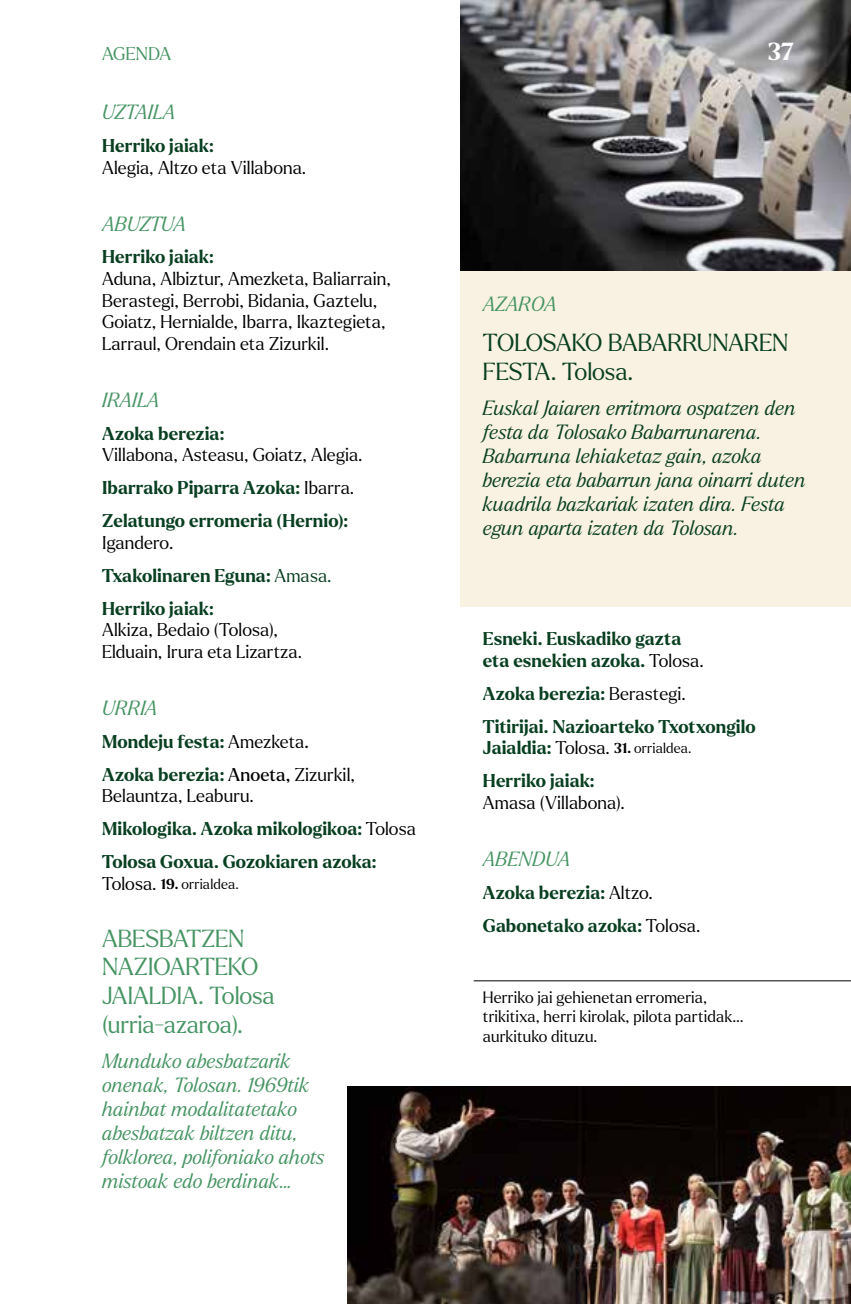
<style>
.page{position:relative;width:851px;height:1304px;background:#fff}
.page>*{position:absolute;margin:0;border:0;box-sizing:border-box;transform-origin:0 0}
.t1{font:300 24px/28.8px "Larken";letter-spacing:-.005em;color:#469462}
.t2{font:300 24px/28.8px "Larken";letter-spacing:-.01em;color:#093f21}
.t3{font:700 24px "Larken";color:#fff}
.t4{font:italic 300 20px/24px "Larken";letter-spacing:-.015em;color:#093f21}
.t5{font:italic 300 20px/24px "Larken";letter-spacing:-.015em;color:#469462}
.t6{font:italic 300 20px "Larken";letter-spacing:.005em;color:#469462}
.t7{font:700 18px/33px "Larken";letter-spacing:.005em;color:#093f21}
.t8{font:300 18px/21.6px "Larken";letter-spacing:.005em;color:#000}
.t9{font:300 18px "Larken";color:#469462}
.t10{font:300 16px/19.2px "Larken";letter-spacing:.01em;color:#000}
.t11{font:300 14px "Larken";letter-spacing:.015em;color:#000}
.s1{font-weight:300;color:#000}
.s2{font-weight:300}
.s3{font-weight:400;color:#000}
.s4{font-size:18px}
.s5{font-weight:700}
.s6{font-weight:700;font-size:18px;color:#093f21}
</style>
<div class="page">
<div style="left:460px;top:0;width:390px;height:606px;background:#f9f2e2"></div>
<img style="left:460px;top:0;width:390px;height:270px">
<img style="left:347px;top:1086px;width:503px;height:218px">
<hr style="left:473px;top:980px;width:377px;height:1px;background:#000">
<p class="t9" style="left:102px;top:41px;width:71px">AGENDA</p>
<p class="t5" style="left:102px;top:100px;width:75px">UZTAILA</p>
<p class="t7" style="left:102px;top:129px;width:113px">Herriko jaiak:</p>
<p class="t8" style="left:102px;top:156px;width:206px">Alegia, Altzo eta Villabona.</p>
<p class="t5" style="left:102px;top:211px;width:86px">ABUZTUA</p>
<p class="t7" style="left:102px;top:241px;width:113px">Herriko jaiak:</p>
<p class="t8" style="left:102px;top:267px;width:290px">Aduna, Albiztur, Amezketa, Baliarrain, Berastegi, Berrobi, Bidania, Gaztelu, Goiatz, Hernialde, Ibarra, Ikaztegieta, Larraul, Orendain eta Zizurkil.</p>
<p class="t5" style="left:102px;top:388px;width:59px">IRAILA</p>
<p class="t7" style="left:102px;top:417px;width:123px">Azoka berezia:</p>
<p class="t7" style="left:102px;top:439px;width:262px"><span class="s1">Villabona, Asteasu, Goiatz, Alegia.<br></span>Ibarrako Piparra Azoka: <span class="s1">Ibarra.<br></span>Zelatungo erromeria (Hernio):</p>
<p class="t7" style="left:102px;top:526px;width:231px"><span class="s1">Igandero.<br></span>Txakolinaren Eguna: <span class="s2">Amasa.<br></span>Herriko jaiak:</p>
<p class="t8" style="left:102px;top:619px;width:201px">Alkiza, Bedaio (Tolosa),<br>Elduain, Irura eta Lizartza.</p>
<p class="t5" style="left:102px;top:696px;width:57px">URRIA</p>
<p class="t7" style="left:102px;top:725px;width:254px">Mondeju festa: <span class="s1">Amezketa</span><span class="s3">.<br></span>Azoka berezia: <span class="s3">Anoeta,</span> <span class="s1">Zizurkil,</span></p>
<p class="t7" style="left:102px;top:780px;width:315px"><span class="s1">Belauntza, Leaburu.<br></span>Mikologika. Azoka mikologikoa: <span class="s1">Tolosa<br></span>Tolosa Goxua. Gozokiaren azoka:</p>
<p class="t11" style="left:102px;top:875px;width:138px"><span class="s4">Tolosa.</span> <span class="s5">19.</span> orrialdea.</p>
<h1 class="t1" style="left:102px;top:923px;width:174px">ABESBATZEN<br>NAZIOARTEKO<br>JAIALDIA. Tolosa (urria-azaroa).</h1>
<p class="t5" style="left:102px;top:1049px;width:224px">Munduko abesbatzarik onenak, Tolosan. 1969tik hainbat modalitatetako abesbatzak biltzen ditu, folklorea, polifoniako ahots mistoak edo berdinak...</p>
<h1 class="t3" style="left:767px;top:36px;width:28px">37</h1>
<p class="t5" style="left:483px;top:292px;width:76px">AZAROA</p>
<h1 class="t2" style="left:483px;top:328px;width:307px">TOLOSAKO BABARRUNAREN<br>FESTA. Tolosa.</h1>
<p class="t4" style="left:483px;top:396px;width:324px">Euskal Jaiaren erritmora ospatzen den festa da Tolosako Babarrunarena.<br>Babarruna lehiaketaz gain, azoka berezia eta babarrun jana oinarri duten kuadrila bazkariak izaten dira. Festa egun aparta izaten da Tolosan.</p>
<p class="t7" style="left:483px;top:628px;width:222px;line-height:21.6px">Esneki. Euskadiko gazta eta esnekien azoka. <span class="s1">Tolosa.</span></p>
<p class="t7" style="left:483px;top:677px;width:274px">Azoka berezia: <span class="s1">Berastegi.<br></span>Titirijai. Nazioarteko Txotxongilo</p>
<p class="t11" style="left:483px;top:739px;width:210px"><span class="s6">Jaialdia:</span> <span class="s4">Tolosa.</span> <span class="s5">31.</span> orrialdea.</p>
<p class="t7" style="left:483px;top:765px;width:113px">Herriko jaiak:</p>
<p class="t8" style="left:483px;top:791px;width:143px">Amasa (Villabona).</p>
<p class="t6" style="left:483px;top:846px;width:89px">ABENDUA</p>
<p class="t7" style="left:483px;top:876px;width:219px">Azoka berezia: <span class="s1">Altzo.<br></span>Gabonetako azoka: <span class="s1">Tolosa.</span></p>
<p class="t10" style="left:483px;top:987px;width:262px">Herriko jai gehienetan erromeria, trikitixa, herri kirolak, pilota partidak... aurkituko dituzu.</p>
</div>
